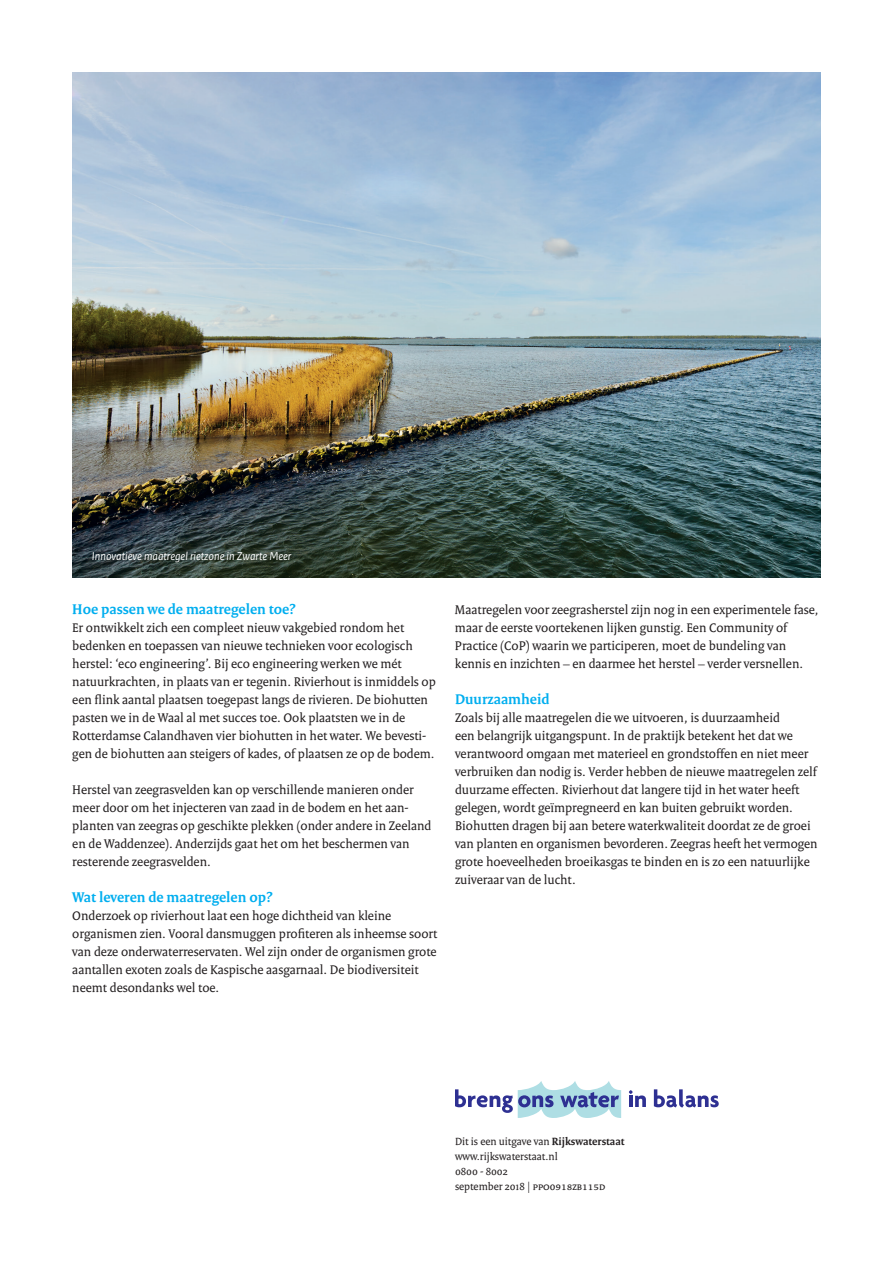
<style>
.page{position:relative;width:893px;height:1263px;background:#fff}
.page>*{position:absolute;margin:0;border:0;box-sizing:border-box;transform-origin:0 0}
.t1{font:700 15px "Rijksoverheid Serif";color:#00aeef}
.t2{font:13.5px/18px "Rijksoverheid Serif";color:#231f20}
.t3{font:italic 12px "Rijksoverheid Sans Text";color:#fff}
.t4{font:11.25px/15px "Rijksoverheid Serif";color:#231f20}
.s1{font-weight:700}
</style>
<div class="page">
<svg style="left:629px;top:1090px;width:17px;height:17px"></svg>
<svg style="left:654px;top:1089px;width:65px;height:18px"></svg>
<svg style="left:455px;top:1081px;width:166px;height:37px"></svg>
<img style="left:72px;top:72px;width:749px;height:506px">
<p class="t3" style="left:92px;top:549px;width:201px">Innovatieve maatregel rietzone in Zwarte Meer</p>
<p class="t1" style="left:72px;top:600px;width:225px">Hoe passen we de maatregelen toe?</p>
<p class="t2" style="left:72px;top:618px;width:365px">Er ontwikkelt zich een compleet nieuw vakgebied rondom het bedenken en toepassen van nieuwe technieken voor ecologisch herstel: ‘eco engineering’. Bij eco engineering werken we mét natuurkrachten, in plaats van er tegenin. Rivierhout is inmiddels op een flink aantal plaatsen toegepast langs de rivieren. De biohutten pasten we in de Waal al met succes toe. Ook plaatsten we in de Rotterdamse Calandhaven vier biohutten in het water. We bevesti&shy;gen de biohutten aan steigers of kades, of plaatsen ze op de bodem.</p>
<p class="t2" style="left:72px;top:780px;width:361px">Herstel van zeegrasvelden kan op verschillende manieren onder meer door om het injecteren van zaad in de bodem en het aan&shy;planten van zeegras op geschikte plekken (onder andere in Zeeland en de Waddenzee). Anderzijds gaat het om het beschermen van resterende zeegrasvelden.</p>
<p class="t1" style="left:72px;top:888px;width:202px">Wat leveren de maatregelen op?</p>
<p class="t2" style="left:72px;top:906px;width:366px">Onderzoek op rivierhout laat een hoge dichtheid van kleine organismen zien. Vooral dansmuggen profiteren als inheemse soort van deze onderwaterreservaten. Wel zijn onder de organismen grote aantallen exoten zoals de Kaspische aasgarnaal. De biodiversiteit neemt desondanks wel toe.</p>
<p class="t2" style="left:455px;top:600px;width:365px">Maatregelen voor zeegrasherstel zijn nog in een experimentele fase, maar de eerste voortekenen lijken gunstig. Een Community of Practice (CoP) waarin we participeren, moet de bundeling van kennis en inzichten – en daarmee het herstel – verder versnellen.</p>
<p class="t1" style="left:455px;top:690px;width:96px">Duurzaamheid</p>
<p class="t2" style="left:455px;top:708px;width:364px">Zoals bij alle maatregelen die we uitvoeren, is duurzaamheid<br>een belangrijk uitgangspunt. In de praktijk betekent het dat we verantwoord omgaan met materieel en grondstoffen en niet meer verbruiken dan nodig is. Verder hebben de nieuwe maatregelen zelf duurzame effecten. Rivierhout dat langere tijd in het water heeft gelegen, wordt geïmpregneerd en kan buiten gebruikt worden.<br>Biohutten dragen bij aan betere waterkwaliteit doordat ze de groei van planten en organismen bevorderen. Zeegras heeft het vermogen grote hoeveelheden broeikasgas te binden en is zo een natuurlijke zuiveraar van de lucht.</p>
<p class="t4" style="left:455px;top:1134px;width:171px">Dit is een uitgave van <span class="s1">Rijkswaterstaat </span>www.rijkswaterstaat.nl<br>0800 - 8002<br>september 2018 | ppo0918zb115d</p>
</div>
